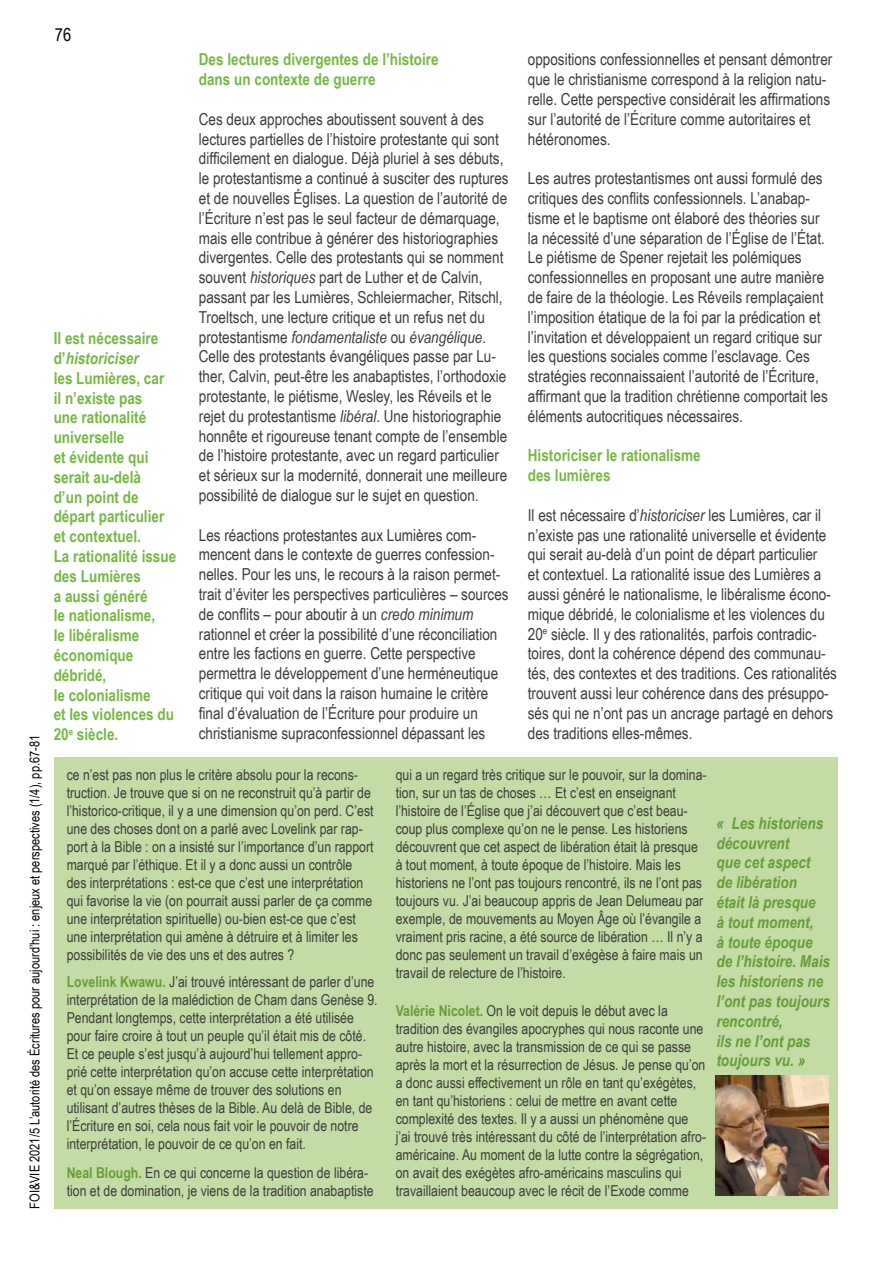
<style>
.page{position:relative;width:893px;height:1263px;background:#fff}
.page>*{position:absolute;margin:0;border:0;box-sizing:border-box;transform-origin:0 0}
.t1{font:18px "Arial Narrow";color:#000}
.t2{font:16.5px/19.8px "Arial Narrow";color:#3c3c3b}
.t3{font:700 16.5px/19.8px "Arial Narrow";color:#76b843}
.t4{font:italic 700 16.5px/19.8px "Arial Narrow";color:#659e39}
.t5{font:15px/18px "Arial Narrow";color:#3c3c3b}
.t6{font:13.5px "Arial Narrow";color:#000}
.s1{font-style:italic}
.s2{font-weight:700;color:#659e39}
</style>
<div class="page">
<div style="left:54px;top:757px;width:783px;height:451px;background:#c3dca5"></div>
<img style="left:716px;top:1075px;width:112px;height:120px">
<p class="t6" style="left:25px;top:1209px;width:475px;rotate:-90deg">FOI&amp;VIE 2021/5 L’autorité des Écritures pour aujourd’hui : enjeux et perspectives (1/4), pp.67-81</p>
<p class="t1" style="left:55px;top:21px;width:18px">76</p>
<p class="t3" style="left:54px;top:328px;width:124px">Il est nécessaire d’<span class="s1">historiciser<br></span>les Lumières, car<br>il n’existe pas<br>une rationalité universelle<br>et évidente qui serait au-delà<br>d’un point de départ particulier et contextuel.<br>La rationalité issue des Lumières<br>a aussi généré<br>le nationalisme,<br>le libéralisme économique débridé,<br>le colonialisme<br>et les violences du<br>20<sup>e</sup> siècle.</p>
<p class="t3" style="left:199px;top:49px;width:241px">Des lectures divergentes de l’histoire dans un contexte de guerre</p>
<p class="t2" style="left:199px;top:108px;width:311px">Ces deux approches aboutissent souvent à des lectures partielles de l’histoire protestante qui sont difficilement en dialogue. Déjà pluriel à ses débuts, le protestantisme a continué à susciter des ruptures et de nouvelles Églises. La question de l’autorité de l’Écriture n’est pas le seul facteur de démarquage, mais elle contribue à générer des historiographies divergentes. Celle des protestants qui se nomment souvent <span class="s1">historiques</span> part de Luther et de Calvin, passant par les Lumières, Schleiermacher, Ritschl, Troeltsch, une lecture critique et un refus net du protestantisme <span class="s1">fondamentaliste</span> ou <span class="s1">évangélique</span>.<br>Celle des protestants évangéliques passe par Lu&shy;ther, Calvin, peut-être les anabaptistes, l’orthodoxie protestante, le piétisme, Wesley, les Réveils et le rejet du protestantisme <span class="s1">libéral</span>. Une historiographie honnête et rigoureuse tenant compte de l’ensemble de l’histoire protestante, avec un regard particulier et sérieux sur la modernité, donnerait une meilleure possibilité de dialogue sur le sujet en question.</p>
<p class="t2" style="left:199px;top:524px;width:311px">Les réactions protestantes aux Lumières com&shy;mencent dans le contexte de guerres confession&shy;nelles. Pour les uns, le recours à la raison permet&shy;trait d’éviter les perspectives particulières – sources de conflits – pour aboutir à un <span class="s1">credo minimum </span>rationnel et créer la possibilité d’une réconciliation entre les factions en guerre. Cette perspective permettra le développement d’une herméneutique critique qui voit dans la raison humaine le critère final d’évaluation de l’Écriture pour produire un christianisme supraconfessionnel dépassant les</p>
<p class="t2" style="left:528px;top:49px;width:306px">oppositions confessionnelles et pensant démontrer que le christianisme correspond à la religion natu&shy;relle. Cette perspective considérait les affirmations sur l’autorité de l’Écriture comme autoritaires et hétéronomes.</p>
<p class="t2" style="left:528px;top:168px;width:302px">Les autres protestantismes ont aussi formulé des critiques des conflits confessionnels. L’anabap&shy;tisme et le baptisme ont élaboré des théories sur la nécessité d’une séparation de l’Église de l’État.<br>Le piétisme de Spener rejetait les polémiques confessionnelles en proposant une autre manière de faire de la théologie. Les Réveils remplaçaient l’imposition étatique de la foi par la prédication et l’invitation et développaient un regard critique sur les questions sociales comme l’esclavage. Ces stratégies reconnaissaient l’autorité de l’Écriture, affirmant que la tradition chrétienne comportait les éléments autocritiques nécessaires.</p>
<p class="t3" style="left:528px;top:445px;width:174px">Historiciser le rationalisme des lumières</p>
<p class="t2" style="left:528px;top:504px;width:311px">Il est nécessaire d’<span class="s1">historiciser</span> les Lumières, car il n’existe pas une rationalité universelle et évidente qui serait au-delà d’un point de départ particulier<br>et contextuel. La rationalité issue des Lumières a aussi généré le nationalisme, le libéralisme écono&shy;mique débridé, le colonialisme et les violences du 20<sup>e</sup> siècle. Il y des rationalités, parfois contradic&shy;toires, dont la cohérence dépend des communau&shy;tés, des contextes et des traditions. Ces rationalités trouvent aussi leur cohérence dans des présuppo&shy;sés qui ne n’ont pas un ancrage partagé en dehors des traditions elles-mêmes.</p>
<p class="t5" style="left:67px;top:765px;width:308px">ce n’est pas non plus le critère absolu pour la recons&shy;truction. Je trouve que si on ne reconstruit qu’à partir de l’historico-critique, il y a une dimension qu’on perd. C’est une des choses dont on a parlé avec Lovelink par rap&shy;port à la Bible : on a insisté sur l’importance d’un rapport marqué par l’éthique. Et il y a donc aussi un contrôle des interprétations : est-ce que c’est une interprétation qui favorise la vie (on pourrait aussi parler de ça comme une interprétation spirituelle) ou-bien est-ce que c’est une interprétation qui amène à détruire et à limiter les possibilités de vie des uns et des autres ?</p>
<p class="t5" style="left:67px;top:972px;width:312px"><span class="s2">Lovelink Kwawu.</span> J’ai trouvé intéressant de parler d’une interprétation de la malédiction de Cham dans Genèse 9.<br>Pendant longtemps, cette interprétation a été utilisée pour faire croire à tout un peuple qu’il était mis de côté.<br>Et ce peuple s’est jusqu’à aujourd’hui tellement appro&shy;prié cette interprétation qu’on accuse cette interprétation et qu’on essaye même de trouver des solutions en utilisant d’autres thèses de la Bible. Au delà de Bible, de l’Écriture en soi, cela nous fait voir le pouvoir de notre interprétation, le pouvoir de ce qu’on en fait.</p>
<p class="t5" style="left:67px;top:1163px;width:309px"><span class="s2">Neal Blough.</span> En ce qui concerne la question de libéra&shy;tion et de domination, je viens de la tradition anabaptiste</p>
<p class="t5" style="left:396px;top:765px;width:312px">qui a un regard très critique sur le pouvoir, sur la domina&shy;tion, sur un tas de choses … Et c’est en enseignant l’histoire de l’Église que j’ai découvert que c’est beau&shy;coup plus complexe qu’on ne le pense. Les historiens découvrent que cet aspect de libération était là presque à tout moment, à toute époque de l’histoire. Mais les historiens ne l’ont pas toujours rencontré, ils ne l’ont pas toujours vu. J’ai beaucoup appris de Jean Delumeau par exemple, de mouvements au Moyen Âge où l’évangile a vraiment pris racine, a été source de libération … Il n’y a donc pas seulement un travail d’exégèse à faire mais un travail de relecture de l’histoire.</p>
<p class="t5" style="left:396px;top:1001px;width:312px"><span class="s2">Valérie Nicolet.</span> On le voit depuis le début avec la tradition des évangiles apocryphes qui nous raconte une autre histoire, avec la transmission de ce qui se passe après la mort et la résurrection de Jésus. Je pense qu’on a donc aussi effectivement un rôle en tant qu’exégètes, en tant qu’historiens : celui de mettre en avant cette complexité des textes. Il y a aussi un phénomène que j’ai trouvé très intéressant du côté de l’interprétation afro&shy;américaine. Au moment de la lutte contre la ségrégation, on avait des exégètes afro-américains masculins qui travaillaient beaucoup avec le récit de l’Exode comme</p>
<p class="t4" style="left:716px;top:812px;width:115px">« Les historiens découvrent<br>que cet aspect de libération<br>était là presque<br>à tout moment,<br>à toute époque de l’histoire. Mais les historiens ne l’ont pas toujours rencontré,<br>ils ne l’ont pas toujours vu. »</p>
</div>
